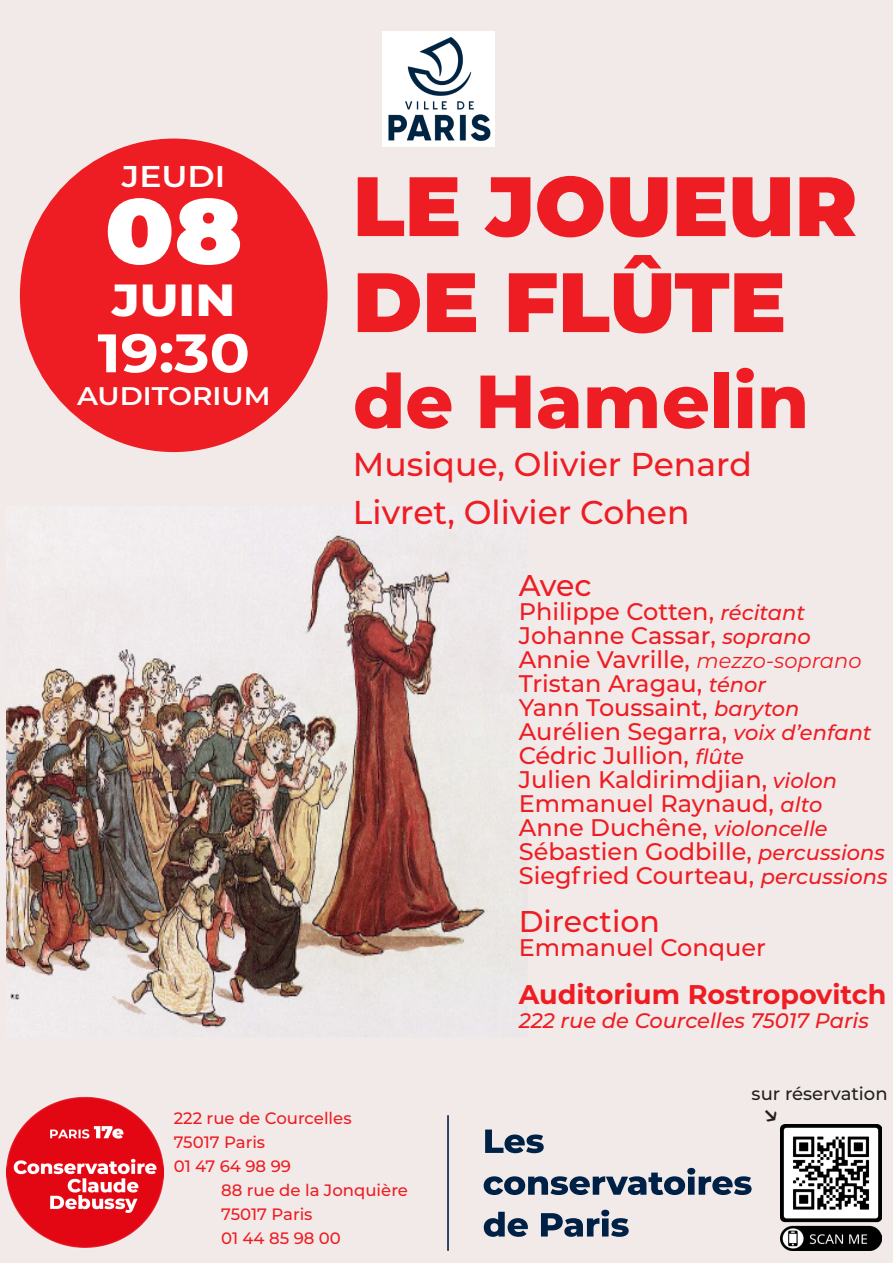
<style>
.page{position:relative;width:893px;height:1263px;background:#f2eae9}
.page>*{position:absolute;margin:0;border:0;box-sizing:border-box;transform-origin:0 0}
.t1{font:900 91.35px "Montserrat";color:#fff;scale:1.1 1}
.t2{font:900 84px "Montserrat";color:#ee1d23}
.t3{font:800 75px "Montserrat";color:#ee1d23}
.t4{font:700 54.15px "Montserrat";color:#fff;scale:1.1 1}
.t5{font:800 45px "Montserrat";color:#fff;scale:1.1 1}
.t6{font:500 33px "Montserrat";color:#ee1d23}
.t7{font:500 30px "Montserrat";color:#ee1d23}
.t8{font:600 30px "Montserrat";color:#fff;scale:1.1 1}
.t9{font:500 30px "Montserrat";color:#231f20}
.t10{font:700 27px "Montserrat";color:#ee1d23}
.t11{font:600 25.5px "Montserrat";color:#fff;scale:1.1 1}
.t12{font:500 24px "Montserrat";color:#ee1d23}
.t13{font:italic 500 21px "Montserrat";color:#ee1d23}
.t14{font:500 18px "Montserrat";color:#231f20}
.t15{font:500 16.5px/24px "Montserrat";color:#ee1d23}
.s1{font-style:italic;font-size:21px}
.s2{font-weight:400;font-style:italic;font-size:21px}
</style>
<div class="page">
<div style="left:21px;top:139px;width:306px;height:312px;background:#ee1d23;border-radius:50%"></div>
<img style="left:7px;top:507px;width:520px;height:529px">
<img style="left:383px;top:32px;width:112px;height:114px">
<hr style="left:447px;top:1116px;width:2px;height:134px;background:#002146">
<svg style="left:484px;top:1210px;width:145px;height:27px"></svg>
<svg style="left:484px;top:1168px;width:268px;height:27px"></svg>
<svg style="left:485px;top:1129px;width:59px;height:24px"></svg>
<img style="left:6px;top:1096px;width:158px;height:152px">
<img style="left:780px;top:1124px;width:102px;height:126px">
<p class="t8" style="left:122px;top:155px;width:96px">JEUDI</p>
<p class="t1" style="left:105px;top:162px;width:127px">08</p>
<p class="t5" style="left:112px;top:267px;width:113px">JUIN</p>
<p class="t4" style="left:97px;top:314px;width:140px">19:30</p>
<p class="t11" style="left:77px;top:378px;width:177px">AUDITORIUM</p>
<p class="t2" style="left:353px;top:143px;width:506px">LE JOUEUR</p>
<p class="t2" style="left:353px;top:239px;width:435px">DE FLÛTE</p>
<p class="t3" style="left:353px;top:346px;width:458px">de Hamelin</p>
<p class="t6" style="left:353px;top:441px;width:400px">Musique, Olivier Penard</p>
<p class="t6" style="left:353px;top:489px;width:338px">Livret, Olivier Cohen</p>
<p class="t7" style="left:519px;top:564px;width:74px">Avec</p>
<p class="t12" style="left:519px;top:595px;width:288px">Philippe Cotten, <span class="s1">récitant</span></p>
<p class="t12" style="left:519px;top:619px;width:294px">Johanne Cassar, <span class="s1">soprano</span></p>
<p class="t12" style="left:519px;top:643px;width:344px">Annie Vavrille, <span class="s2">mezzo-soprano</span></p>
<p class="t12" style="left:519px;top:667px;width:249px">Tristan Aragau, <span class="s1">ténor</span></p>
<p class="t12" style="left:519px;top:691px;width:282px">Yann Toussaint, <span class="s1">baryton</span></p>
<p class="t12" style="left:519px;top:715px;width:354px">Aurélien Segarra, <span class="s1">voix d’enfant</span></p>
<p class="t12" style="left:519px;top:739px;width:227px">Cédric Jullion, <span class="s1">flûte</span></p>
<p class="t12" style="left:519px;top:763px;width:320px">Julien Kaldirimdjian, <span class="s1">violon</span></p>
<p class="t12" style="left:519px;top:787px;width:305px">Emmanuel Raynaud, <span class="s1">alto</span></p>
<p class="t12" style="left:519px;top:811px;width:310px">Anne Duchêne, <span class="s1">violoncelle</span></p>
<p class="t12" style="left:519px;top:835px;width:368px">Sébastien Godbille, <span class="s1">percussions</span></p>
<p class="t12" style="left:519px;top:859px;width:370px">Siegfried Courteau, <span class="s1">percussions</span></p>
<p class="t7" style="left:519px;top:900px;width:143px">Direction</p>
<p class="t12" style="left:519px;top:931px;width:249px">Emmanuel Conquer</p>
<p class="t10" style="left:519px;top:975px;width:369px">Auditorium Rostropovitch</p>
<p class="t13" style="left:519px;top:1006px;width:352px">222 rue de Courcelles 75017 Paris</p>
<p class="t14" style="left:752px;top:1081px;width:137px">sur réservation</p>
<p class="t15" style="left:174px;top:1106px;width:179px">222 rue de Courcelles</p>
<p class="t9" style="left:761px;top:1092px;width:19px">↘</p>
<p class="t15" style="left:174px;top:1130px;width:93px">75017 Paris</p>
<p class="t15" style="left:174px;top:1154px;width:119px">01 47 64 98 99</p>
<p class="t15" style="left:221px;top:1178px;width:188px">88 rue de la Jonquière<br>75017 Paris</p>
<p class="t15" style="left:221px;top:1226px;width:121px">01 44 85 98 00</p>
</div>
